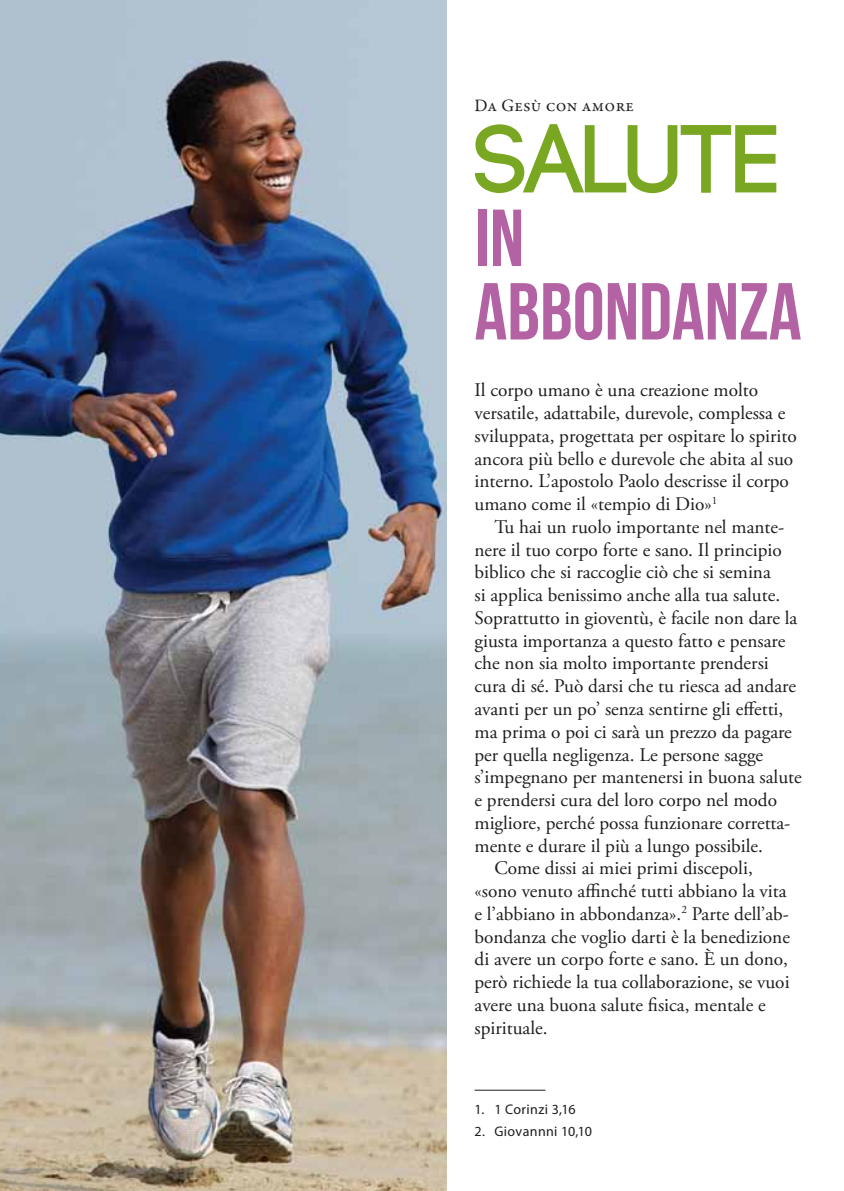
<style>
.page{position:relative;width:844px;height:1191px;background:#fff}
.page>*{position:absolute;margin:0;border:0;box-sizing:border-box;transform-origin:0 0}
.t1{font:700 96.25px "Code";color:#79a722}
.t2{font:80.5px/73.5px "Bebas Neue";color:#b362a3}
.t3{font:19.25px/22.8px "Adobe Garamond Pro";color:#1d1d1b}
.t4{font:17.5px "Garamond Premr Pro";letter-spacing:.015em;color:#1d1d1b}
.t5{font:14px "Myriad Pro";letter-spacing:.025em;color:#1d1d1b}
</style>
<div class="page">
<img style="left:0;top:0;width:446px;height:1191px">
<hr style="left:474px;top:1089px;width:71px;height:1px;background:#1d1d1b">
<p class="t4" style="left:474px;top:95px;width:161px">Da Gesù con amore</p>
<h1 class="t1" style="left:474px;top:111px;width:306px">SALUTE</h1>
<h2 class="t2" style="left:474px;top:200px;width:328px">IN<br>ABBONDANZA</h2>
<p class="t3" style="left:474px;top:379px;width:324px">Il corpo umano è una creazione molto versatile, adattabile, durevole, complessa e sviluppata, progettata per ospitare lo spirito ancora più bello e durevole che abita al suo interno. L’apostolo Paolo descrisse il corpo umano come il «tempio di Dio»<sup>1</sup></p>
<p class="t3" style="left:494px;top:516px;width:291px">Tu hai un ruolo importante nel mante-</p>
<p class="t3" style="left:474px;top:539px;width:309px">nere il tuo corpo forte e sano. Il principio</p>
<p class="t3" style="left:474px;top:561px;width:298px">biblico che si raccoglie ciò che si semina</p>
<p class="t3" style="left:474px;top:584px;width:307px">si applica benissimo anche alla tua salute.</p>
<p class="t3" style="left:474px;top:607px;width:324px">Soprattutto in gioventù, è facile non dare la</p>
<p class="t3" style="left:474px;top:630px;width:312px">giusta importanza a questo fatto e pensare</p>
<p class="t3" style="left:474px;top:652px;width:296px">che non sia molto importante prendersi</p>
<p class="t3" style="left:474px;top:675px;width:323px">cura di sé. Può darsi che tu riesca ad andare</p>
<p class="t3" style="left:474px;top:698px;width:310px">avanti per un po’ senza sentirne gli effetti,</p>
<p class="t3" style="left:474px;top:721px;width:319px">ma prima o poi ci sarà un prezzo da pagare</p>
<p class="t3" style="left:474px;top:743px;width:290px">per quella negligenza. Le persone sagge</p>
<p class="t3" style="left:474px;top:766px;width:328px">s’impegnano per mantenersi in buona salute</p>
<p class="t3" style="left:474px;top:789px;width:304px">e prendersi cura del loro corpo nel modo</p>
<p class="t3" style="left:474px;top:812px;width:317px">migliore, perché possa funzionare corretta-</p>
<p class="t3" style="left:474px;top:834px;width:290px">mente e durare il più a lungo possibile.</p>
<p class="t3" style="left:494px;top:857px;width:260px">Come dissi ai miei primi discepoli,</p>
<p class="t3" style="left:474px;top:880px;width:313px">«sono venuto affinché tutti abbiano la vita</p>
<p class="t3" style="left:474px;top:903px;width:316px">e l’abbiano in abbondanza».<sup>2</sup> Parte dell’ab-</p>
<p class="t3" style="left:474px;top:925px;width:317px">bondanza che voglio darti è la benedizione</p>
<p class="t3" style="left:474px;top:948px;width:315px">di avere un corpo forte e sano. È un dono,</p>
<p class="t3" style="left:474px;top:971px;width:316px">però richiede la tua collaborazione, se vuoi</p>
<p class="t3" style="left:474px;top:994px;width:292px">avere una buona salute fisica, mentale e</p>
<p class="t3" style="left:474px;top:1016px;width:74px">spirituale.</p>
<p class="t5" style="left:474px;top:1101px;width:103px">1. 1 Corinzi 3,16</p>
<p class="t5" style="left:474px;top:1123px;width:119px">2. Giovannni 10,10</p>
</div>
